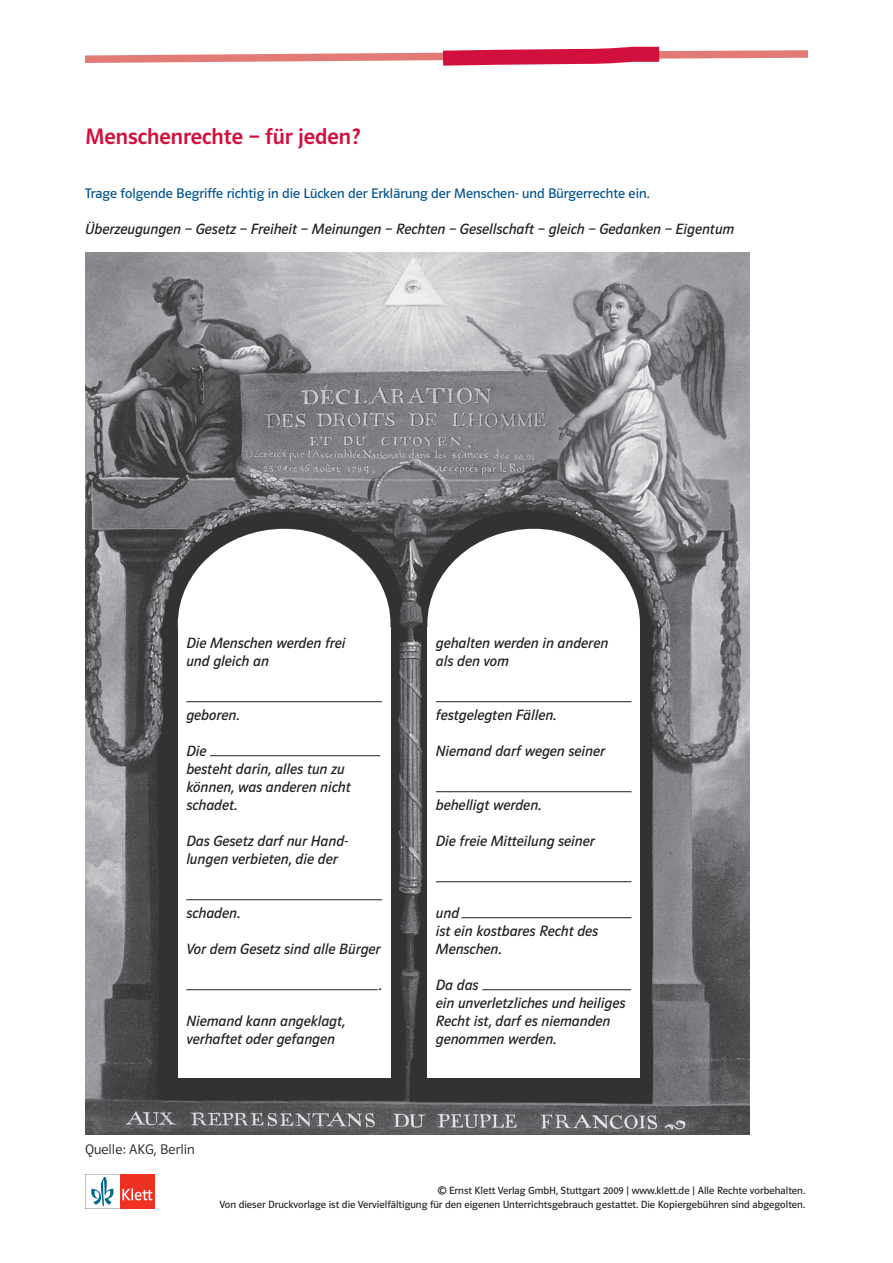
<style>
.page{position:relative;width:893px;height:1263px;background:#fff}
.page>*{position:absolute;margin:0;border:0;box-sizing:border-box;transform-origin:0 0}
.t1{font:22.5px "Polo ST11 K Krftg";color:#d1103d}
.t2{font:15px/18px "Polo ST11 K Buch Kursiv";color:#231f20}
.t3{font:13.95px "Polo ST11 K Buch";color:#00528f}
.t4{font:13.95px "Polo ST11 K Leicht";color:#231f20}
.t5{font:10.5px/13.5px "Polo ST11 K Buch";color:#231f20;text-align:right}
</style>
<div class="page">
<svg style="left:85px;top:46px;width:723px;height:20px"></svg>
<div style="left:120px;top:1174px;width:35px;height:35px;background:#ef3122"></div>
<svg style="left:85px;top:1174px;width:68px;height:35px"></svg>
<img style="left:85px;top:252px;width:665px;height:883px">
<div style="left:178px;top:529px;width:212px;height:190px;background:#fff;border-radius:50%"></div>
<div style="left:178px;top:627px;width:212px;height:451px;background:#fff"></div>
<hr style="left:186px;top:701px;width:196px;height:1px;background:#231f20">
<hr style="left:210px;top:755px;width:170px;height:1px;background:#231f20">
<hr style="left:186px;top:899px;width:196px;height:1px;background:#231f20">
<hr style="left:186px;top:989px;width:192px;height:1px;background:#231f20">
<div style="left:427px;top:529px;width:213px;height:190px;background:#fff;border-radius:50%"></div>
<div style="left:427px;top:627px;width:213px;height:451px;background:#fff"></div>
<hr style="left:436px;top:701px;width:195px;height:1px;background:#231f20">
<hr style="left:436px;top:791px;width:195px;height:1px;background:#231f20">
<hr style="left:436px;top:881px;width:195px;height:1px;background:#231f20">
<hr style="left:461px;top:917px;width:170px;height:1px;background:#231f20">
<hr style="left:482px;top:989px;width:149px;height:1px;background:#231f20">
<h1 class="t1" style="left:85px;top:124px;width:277px">Menschenrechte – für jeden?</h1>
<p class="t3" style="left:85px;top:186px;width:566px">Trage folgende Begriffe richtig in die Lücken der Erklärung der Menschen- und Bürgerrechte ein.</p>
<p class="t2" style="left:85px;top:220px;width:651px">Überzeugungen – Gesetz – Freiheit – Meinungen – Rechten – Gesellschaft – gleich – Gedanken – Eigentum</p>
<p class="t2" style="left:186px;top:634px;width:161px">Die Menschen werden frei und gleich an</p>
<p class="t2" style="left:186px;top:706px;width:55px">geboren.</p>
<p class="t2" style="left:186px;top:742px;width:166px">Die<br>besteht darin, alles tun zu können, was anderen nicht schadet.</p>
<p class="t2" style="left:186px;top:832px;width:163px">Das Gesetz darf nur Hand&shy;lungen verbieten, die der</p>
<p class="t2" style="left:186px;top:904px;width:56px">schaden.</p>
<p class="t2" style="left:186px;top:940px;width:196px">Vor dem Gesetz sind alle Bürger</p>
<p class="t2" style="left:379px;top:976px;width:5px">.</p>
<p class="t2" style="left:186px;top:1012px;width:161px">Niemand kann angeklagt, verhaftet oder gefangen</p>
<p class="t4" style="left:85px;top:1141px;width:111px">Quelle: AKG, Berlin</p>
<p class="t2" style="left:436px;top:634px;width:174px">gehalten werden in anderen als den vom</p>
<p class="t2" style="left:436px;top:706px;width:122px">festgelegten Fällen.</p>
<p class="t2" style="left:436px;top:742px;width:171px">Niemand darf wegen seiner</p>
<p class="t2" style="left:436px;top:796px;width:107px">behelligt werden.</p>
<p class="t2" style="left:436px;top:832px;width:160px">Die freie Mitteilung seiner</p>
<p class="t2" style="left:436px;top:904px;width:164px">und<br>ist ein kostbares Recht des<br>Menschen.</p>
<p class="t2" style="left:436px;top:976px;width:191px">Da das<br>ein unverletzliches und heiliges<br>Recht ist, darf es niemanden genommen werden.</p>
<p class="t5" style="left:219px;top:1184px;width:587px">© Ernst Klett Verlag GmbH, Stuttgart 2009 | www.klett.de | Alle Rechte vorbehalten.<br>Von dieser Druckvorlage ist die Vervielfältigung für den eigenen Unterrichtsgebrauch gestattet. Die Kopiergebühren sind abgegolten.</p>
</div>
